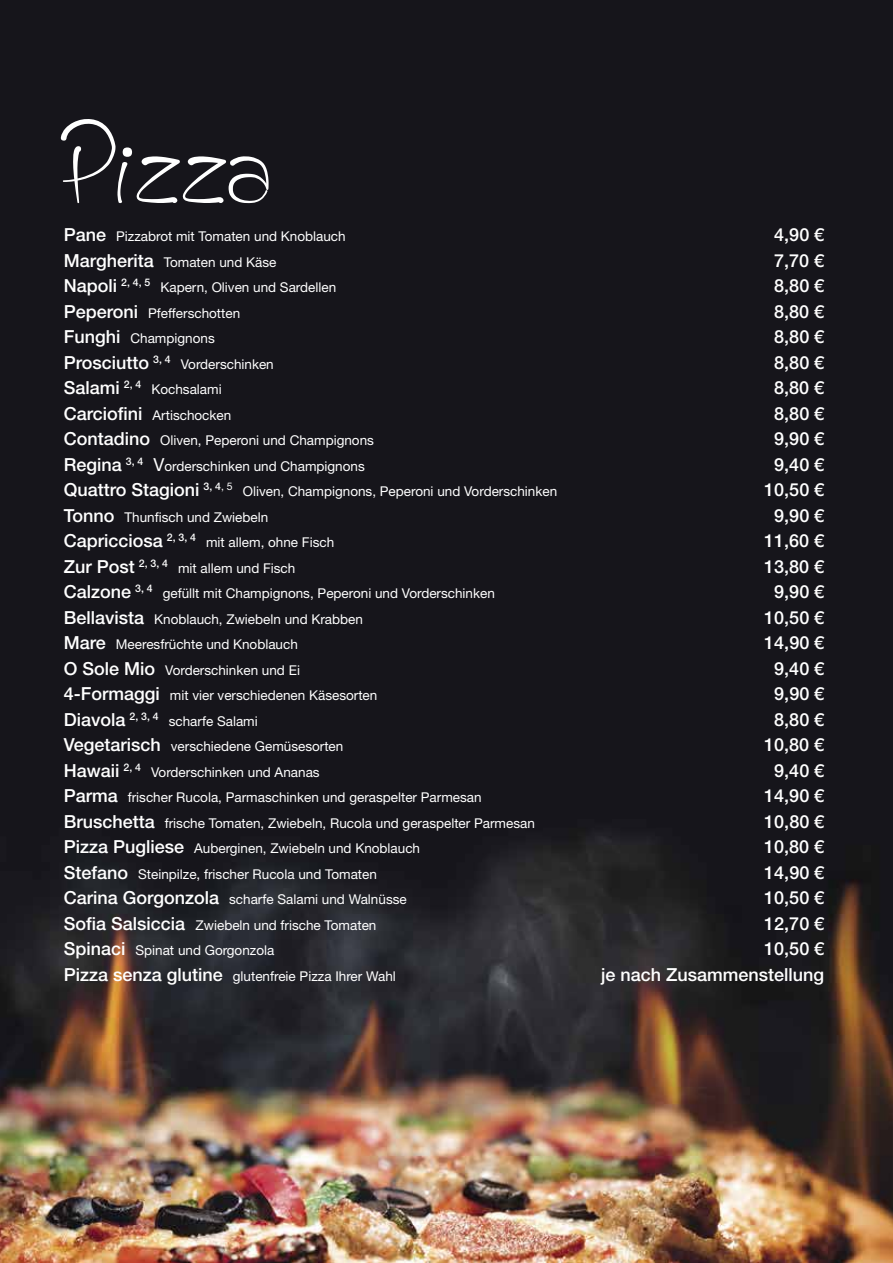
<style>
.page{position:relative;width:893px;height:1263px;background:#fff}
.page>*{position:absolute;margin:0;border:0;box-sizing:border-box;transform-origin:0 0}
.t1{font:120px "A Hand Made Font";color:#fff}
.t2{font:500 18px "Helvetica Neue LT Std";color:#fff}
.t3{font:13.5px "Helvetica Neue LT Std";color:#fff}
.s1{font-weight:500;font-size:18px}
.s2{font-size:18px}
</style>
<div class="page">
<img style="left:0;top:0;width:893px;height:1263px">
<h1 class="t1" style="left:64px;top:117px;width:208px">Pizza</h1>
<p class="t3" style="left:64px;top:228px;width:283px"><span class="s1">Pane</span> Pizzabrot mit Tomaten und Knoblauch</p>
<h2 class="t2" style="left:774px;top:224px;width:52px">4,90 €</h2>
<p class="t3" style="left:64px;top:254px;width:214px"><span class="s1">Margherita</span> Tomaten und Käse</p>
<h2 class="t2" style="left:774px;top:250px;width:52px">7,70 €</h2>
<p class="t3" style="left:64px;top:279px;width:274px"><span class="s1">Napoli</span> <sup>2,</sup> <sup>4,</sup> <sup>5</sup> Kapern, Oliven und Sardellen</p>
<h2 class="t2" style="left:774px;top:275px;width:52px">8,80 €</h2>
<p class="t3" style="left:64px;top:305px;width:178px"><span class="s1">Peperoni</span> Pfefferschotten</p>
<h2 class="t2" style="left:774px;top:301px;width:52px">8,80 €</h2>
<p class="t3" style="left:64px;top:330px;width:152px"><span class="s1">Funghi</span> Champignons</p>
<h2 class="t2" style="left:774px;top:326px;width:52px">8,80 €</h2>
<p class="t3" style="left:64px;top:356px;width:212px"><span class="s1">Prosciutto</span> <sup>3,</sup> <sup>4</sup> Vorderschinken</p>
<h2 class="t2" style="left:774px;top:352px;width:52px">8,80 €</h2>
<p class="t3" style="left:64px;top:381px;width:159px"><span class="s1">Salami</span> <sup>2,</sup> <sup>4</sup> Kochsalami</p>
<h2 class="t2" style="left:774px;top:377px;width:52px">8,80 €</h2>
<p class="t3" style="left:64px;top:407px;width:169px"><span class="s1">Carciofini</span> Artischocken</p>
<h2 class="t2" style="left:774px;top:403px;width:52px">8,80 €</h2>
<p class="t3" style="left:64px;top:432px;width:312px"><span class="s1">Contadino</span> Oliven, Peperoni und Champignons</p>
<h2 class="t2" style="left:774px;top:428px;width:52px">9,90 €</h2>
<p class="t3" style="left:64px;top:458px;width:302px"><span class="s1">Regina</span> <sup>3,</sup> <sup>4</sup> <span class="s2">V</span>orderschinken und Champignons</p>
<h2 class="t2" style="left:774px;top:454px;width:52px">9,40 €</h2>
<p class="t3" style="left:64px;top:483px;width:495px"><span class="s1">Quattro Stagioni</span> <sup>3,</sup> <sup>4</sup><sup>,</sup> <sup>5</sup> Oliven, Champignons, Peperoni und Vorderschinken</p>
<h2 class="t2" style="left:764px;top:479px;width:62px">10,50 €</h2>
<p class="t3" style="left:64px;top:509px;width:206px"><span class="s1">Tonno</span> Thunfisch und Zwiebeln</p>
<h2 class="t2" style="left:774px;top:505px;width:52px">9,90 €</h2>
<p class="t3" style="left:64px;top:534px;width:272px"><span class="s1">Capricciosa</span> <sup>2,</sup> <sup>3,</sup> <sup>4</sup> mit allem, ohne Fisch</p>
<h2 class="t2" style="left:764px;top:530px;width:62px">11,60 €</h2>
<p class="t3" style="left:64px;top:560px;width:233px"><span class="s1">Zur Post</span> <sup>2,</sup> <sup>3,</sup> <sup>4</sup> mit allem und Fisch</p>
<h2 class="t2" style="left:764px;top:556px;width:62px">13,80 €</h2>
<p class="t3" style="left:64px;top:585px;width:433px"><span class="s1">Calzone</span> <sup>3,</sup> <sup>4</sup> gefüllt mit Champignons, Peperoni und Vorderschinken</p>
<h2 class="t2" style="left:774px;top:581px;width:52px">9,90 €</h2>
<p class="t3" style="left:64px;top:611px;width:301px"><span class="s1">Bellavista</span> Knoblauch, Zwiebeln und Krabben</p>
<h2 class="t2" style="left:764px;top:607px;width:62px">10,50 €</h2>
<p class="t3" style="left:64px;top:636px;width:236px"><span class="s1">Mare</span> Meeresfrüchte und Knoblauch</p>
<h2 class="t2" style="left:764px;top:632px;width:62px">14,90 €</h2>
<p class="t3" style="left:64px;top:662px;width:238px"><span class="s1">O Sole Mio</span> Vorderschinken und Ei</p>
<h2 class="t2" style="left:774px;top:658px;width:52px">9,40 €</h2>
<p class="t3" style="left:64px;top:687px;width:315px"><span class="s1">4-Formaggi</span> mit vier verschiedenen Käsesorten</p>
<h2 class="t2" style="left:774px;top:683px;width:52px">9,90 €</h2>
<p class="t3" style="left:64px;top:713px;width:195px"><span class="s1">Diavola</span> <sup>2,</sup> <sup>3,</sup> <sup>4</sup> scharfe Salami</p>
<h2 class="t2" style="left:774px;top:709px;width:52px">8,80 €</h2>
<p class="t3" style="left:64px;top:738px;width:281px"><span class="s1">Vegetarisch</span> verschiedene Gemüsesorten</p>
<h2 class="t2" style="left:764px;top:734px;width:62px">10,80 €</h2>
<p class="t3" style="left:64px;top:764px;width:257px"><span class="s1">Hawaii</span> <sup>2,</sup> <sup>4</sup> Vorderschinken und Ananas</p>
<h2 class="t2" style="left:774px;top:760px;width:52px">9,40 €</h2>
<p class="t3" style="left:64px;top:789px;width:419px"><span class="s1">Parma</span> frischer Rucola, Parmaschinken und geraspelter Parmesan</p>
<h2 class="t2" style="left:764px;top:785px;width:62px">14,90 €</h2>
<p class="t3" style="left:64px;top:815px;width:473px"><span class="s1">Bruschetta</span> frische Tomaten, Zwiebeln, Rucola und geraspelter Parmesan</p>
<h2 class="t2" style="left:764px;top:811px;width:62px">10,80 €</h2>
<p class="t3" style="left:64px;top:840px;width:358px"><span class="s1">Pizza Pugliese</span> Auberginen, Zwiebeln und Knoblauch</p>
<h2 class="t2" style="left:764px;top:836px;width:62px">10,80 €</h2>
<p class="t3" style="left:64px;top:866px;width:315px"><span class="s1">Stefano</span> Steinpilze, frischer Rucola und Tomaten</p>
<h2 class="t2" style="left:764px;top:862px;width:62px">14,90 €</h2>
<p class="t3" style="left:64px;top:891px;width:344px"><span class="s1">Carina Gorgonzola</span> scharfe Salami und Walnüsse</p>
<h2 class="t2" style="left:764px;top:887px;width:62px">10,50 €</h2>
<p class="t3" style="left:64px;top:917px;width:314px"><span class="s1">Sofia Salsiccia</span> Zwiebeln und frische Tomaten</p>
<h2 class="t2" style="left:764px;top:913px;width:62px">12,70 €</h2>
<p class="t3" style="left:64px;top:942px;width:212px"><span class="s1">Spinaci</span> Spinat und Gorgonzola</p>
<h2 class="t2" style="left:764px;top:938px;width:62px">10,50 €</h2>
<p class="t3" style="left:64px;top:968px;width:334px"><span class="s1">Pizza senza glutine</span> glutenfreie Pizza Ihrer Wahl</p>
<h2 class="t2" style="left:601px;top:964px;width:225px">je nach Zusammenstellung</h2>
</div>
